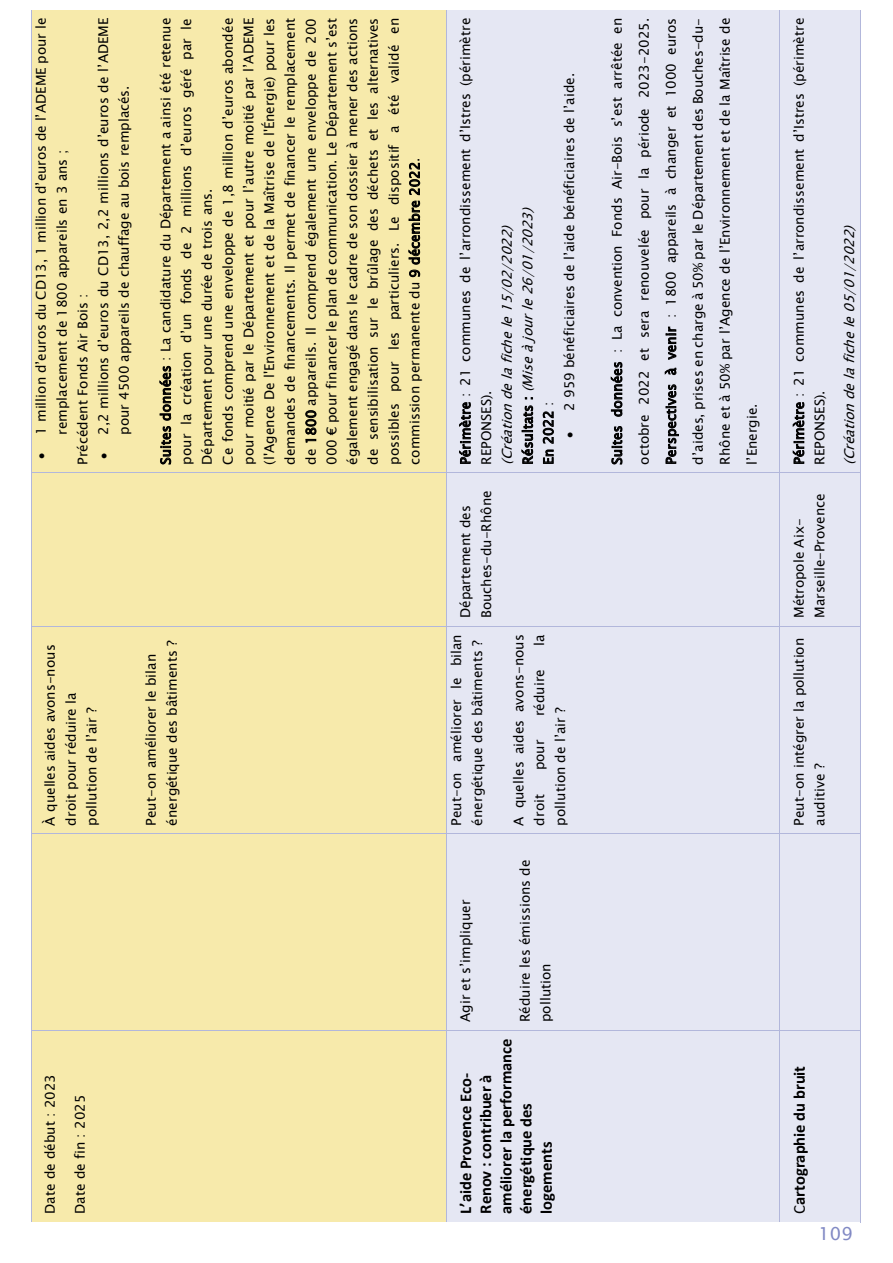
<style>
.page{position:relative;width:893px;height:1263px;background:#fff}
.page>*{position:absolute;margin:0;border:0;box-sizing:border-box;transform-origin:0 0}
.t1{font:18px "Lucida Sans";color:#8189c4}
.t2{font:700 16.5px/20.1px "Calibri";letter-spacing:-.005em;color:#000}
.t3{font:13.5px/20.7px "Lucida Sans Unicode";color:#000}
.t4{font:italic 13.5px/20.7px "Lucida Sans Unicode";color:#000}
.s1{font-style:normal}
.s2{font-weight:400}
</style>
<div class="page">
<div style="left:31px;top:1030px;width:415px;height:192px;background:#f7eaab"></div>
<div style="left:31px;top:834px;width:415px;height:196px;background:#f7eaab"></div>
<div style="left:31px;top:626px;width:415px;height:208px;background:#f7eaab"></div>
<div style="left:31px;top:473px;width:415px;height:153px;background:#f7eaab"></div>
<div style="left:31px;top:10px;width:415px;height:462px;background:#f7eaab"></div>
<hr style="left:31px;top:1030px;width:1px;height:192px;background:#b2b7db">
<hr style="left:31px;top:834px;width:1px;height:196px;background:#b2b7db">
<hr style="left:31px;top:627px;width:1px;height:207px;background:#b2b7db">
<hr style="left:31px;top:473px;width:1px;height:153px;background:#b2b7db">
<hr style="left:31px;top:10px;width:1px;height:462px;background:#b2b7db">
<hr style="left:31px;top:1030px;width:415px;height:1px;background:#b2b7db">
<hr style="left:31px;top:834px;width:415px;height:1px;background:#b2b7db">
<hr style="left:31px;top:626px;width:415px;height:1px;background:#b2b7db">
<hr style="left:31px;top:472px;width:415px;height:1px;background:#b2b7db">
<div style="left:446px;top:1030px;width:334px;height:192px;background:#e5e7f3"></div>
<div style="left:446px;top:834px;width:334px;height:196px;background:#e5e7f3"></div>
<div style="left:446px;top:626px;width:334px;height:208px;background:#e5e7f3"></div>
<div style="left:446px;top:473px;width:334px;height:153px;background:#e5e7f3"></div>
<div style="left:446px;top:10px;width:334px;height:462px;background:#e5e7f3"></div>
<hr style="left:446px;top:1030px;width:1px;height:192px;background:#b2b7db">
<hr style="left:446px;top:834px;width:1px;height:196px;background:#b2b7db">
<hr style="left:446px;top:627px;width:1px;height:207px;background:#b2b7db">
<hr style="left:446px;top:473px;width:1px;height:153px;background:#b2b7db">
<hr style="left:446px;top:10px;width:1px;height:462px;background:#b2b7db">
<hr style="left:446px;top:1030px;width:334px;height:1px;background:#b2b7db">
<hr style="left:446px;top:834px;width:334px;height:1px;background:#b2b7db">
<hr style="left:446px;top:626px;width:334px;height:1px;background:#b2b7db">
<hr style="left:446px;top:472px;width:334px;height:1px;background:#b2b7db">
<div style="left:780px;top:1030px;width:80px;height:192px;background:#e5e7f3"></div>
<div style="left:780px;top:834px;width:80px;height:196px;background:#e5e7f3"></div>
<div style="left:780px;top:626px;width:80px;height:208px;background:#e5e7f3"></div>
<div style="left:780px;top:473px;width:80px;height:153px;background:#e5e7f3"></div>
<div style="left:780px;top:10px;width:80px;height:462px;background:#e5e7f3"></div>
<hr style="left:780px;top:1030px;width:1px;height:192px;background:#b2b7db">
<hr style="left:780px;top:834px;width:1px;height:196px;background:#b2b7db">
<hr style="left:780px;top:627px;width:1px;height:207px;background:#b2b7db">
<hr style="left:780px;top:473px;width:1px;height:153px;background:#b2b7db">
<hr style="left:780px;top:10px;width:1px;height:462px;background:#b2b7db">
<hr style="left:860px;top:1030px;width:1px;height:193px;background:#b2b7db">
<hr style="left:780px;top:1030px;width:80px;height:1px;background:#b2b7db">
<hr style="left:860px;top:834px;width:1px;height:196px;background:#b2b7db">
<hr style="left:780px;top:834px;width:80px;height:1px;background:#b2b7db">
<hr style="left:860px;top:627px;width:1px;height:207px;background:#b2b7db">
<hr style="left:780px;top:626px;width:80px;height:1px;background:#b2b7db">
<hr style="left:860px;top:473px;width:1px;height:153px;background:#b2b7db">
<hr style="left:780px;top:472px;width:80px;height:1px;background:#b2b7db">
<hr style="left:860px;top:10px;width:1px;height:462px;background:#b2b7db">
<p class="t3" style="left:31px;top:459px;width:443px;rotate:-90deg">• 1 million d’euros du CD13, 1 million d’euros de l’ADEME pour le</p>
<p class="t3" style="left:52px;top:435px;width:286px;rotate:-90deg">remplacement de 1800 appareils en 3 ans ;</p>
<p class="t3" style="left:72px;top:465px;width:172px;rotate:-90deg">Précédent Fonds Air Bois :</p>
<p class="t3" style="left:93px;top:435px;width:419px;text-indent:-24px;rotate:-90deg">• 2,2 millions d’euros du CD13, 2,2 millions d’euros de l’ADEME pour 4500 appareils de chauffage au bois remplacés.</p>
<p class="t3" style="left:155px;top:465px;width:448px;rotate:-90deg">Suites données : La candidature du Département a ainsi été retenue pour la création d’un fonds de 2 millions d’euros géré par le Département pour une durée de trois ans.<br>Ce fonds comprend une enveloppe de 1,8 million d’euros abondée pour moitié par le Département et pour l’autre moitié par l’ADEME (l'Agence De l'Environnement et de la Maîtrise de l'Énergie) pour les demandes de financements. Il permet de financer le remplacement de 1800 appareils. Il comprend également une enveloppe de 200<br>000 € pour financer le plan de communication. Le Département s’est également engagé dans le cadre de son dossier à mener des actions de sensibilisation sur le brûlage des déchets et les alternatives possibles pour les particuliers. Le dispositif a été validé en commission permanente du 9 décembre 2022.</p>
<p class="t3" style="left:40px;top:825px;width:182px;rotate:-90deg">À quelles aides avons-nous droit pour réduire la pollution de l’air ?</p>
<p class="t3" style="left:141px;top:825px;width:186px;rotate:-90deg">Peut-on améliorer le bilan énergétique des bâtiments ?</p>
<p class="t3" style="left:40px;top:1214px;width:141px;rotate:-90deg">Date de début : 2023</p>
<p class="t3" style="left:70px;top:1214px;width:120px;rotate:-90deg">Date de fin : 2025</p>
<p class="t3" style="left:455px;top:465px;width:448px;rotate:-90deg">Périmètre : 21 communes de l’arrondissement d’Istres (périmètre<br>REPONSES).</p>
<p class="t4" style="left:497px;top:465px;width:264px;rotate:-90deg">(Créationdelafichele15/02/2022)<br><span class="s1">R é s u l t a t s :</span> (Miseàjourle26/01/2023)<br><span class="s1">En 2022 :</span></p>
<p class="t3" style="left:559px;top:438px;width:366px;rotate:-90deg">• 2 959 bénéficiaires de l’aide bénéficiaires de l’aide.</p>
<p class="t3" style="left:455px;top:618px;width:129px;rotate:-90deg">Département des<br>Bouches-du-Rhône</p>
<p class="t3" style="left:529px;top:645px;width:13px;rotate:-90deg">la</p>
<p class="t3" style="left:446px;top:825px;width:193px;rotate:-90deg">Peut-on améliorer le bilan énergétique des bâtiments ?</p>
<p class="t3" style="left:508px;top:825px;width:193px;rotate:-90deg">A quelles aides avons-nous droit</p>
<p class="t3" style="left:529px;top:716px;width:48px;rotate:-90deg">réduire</p>
<p class="t3" style="left:550px;top:825px;width:120px;rotate:-90deg">pollution de l’air ?</p>
<p class="t3" style="left:529px;top:770px;width:32px;rotate:-90deg">pour</p>
<p class="t3" style="left:455px;top:1022px;width:124px;rotate:-90deg">Agir et s’impliquer</p>
<p class="t3" style="left:515px;top:1022px;width:164px;rotate:-90deg">Réduire les émissions de pollution</p>
<p class="t2" style="left:455px;top:1214px;width:177px;rotate:-90deg">L’aide Provence Eco-<br>Renov : contribuer à améliorer la performance énergétique des logements</p>
<p class="t3" style="left:604px;top:465px;width:448px;line-height:27px;text-align:justify;rotate:-90deg">Suites données : La convention Fonds Air-Bois s’est arrêtée en octobre 2022 et sera renouvelée pour la période 2023-2025.<br>Perspectives à venir : 1800 appareils à changer et 1000 euros d’aides, prises en charge à 50% par le Département des Bouches-du-Rhône et à 50% par l’Agence de l’Environnement et de la Maîtrise de l’Energie.</p>
<p class="t3" style="left:789px;top:465px;width:448px;rotate:-90deg">Périmètre : 21 communes de l’arrondissement d’Istres (périmètre<br>REPONSES).</p>
<p class="t3" style="left:789px;top:618px;width:126px;rotate:-90deg">Métropole Aix-<br>Marseille-Provence</p>
<p class="t3" style="left:789px;top:825px;width:189px;rotate:-90deg">Peut-on intégrer la pollution auditive ?</p>
<p class="t4" style="left:839px;top:465px;width:247px;rotate:-90deg">(Créationdelafichele05/01/2022)</p>
<p class="t2" style="left:789px;top:1214px;width:149px;rotate:-90deg"><span class="s2">C</span>artographie du bruit</p>
<h1 class="t1" style="left:819px;top:1223px;width:36px">109</h1>
</div>
